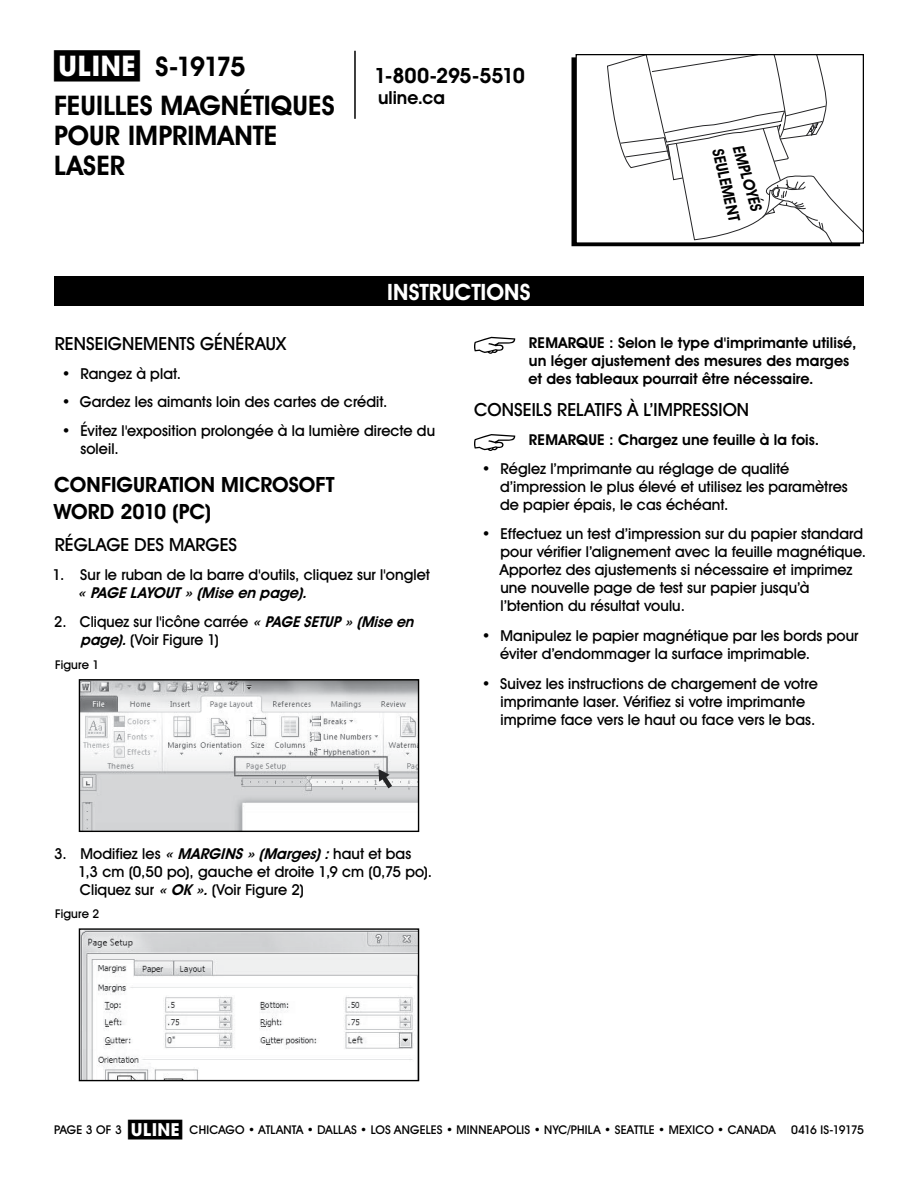
<style>
.page{position:relative;width:918px;height:1188px;background:#fff}
.page>*{position:absolute;margin:0;border:0;box-sizing:border-box;transform-origin:0 0}
.t1{font:700 27px/30px "Uline Two Knine";color:#000}
.t2{font:700 22.5px "Uline Two Knine";color:#fff}
.t3{font:700 21px/27px "Uline Two Knine";color:#000}
.t4{font:700 21px "Uline Two Knine";letter-spacing:-.02em;color:#000}
.t5{font:18px "Uline Two Knine";color:#000}
.t6{font:700 18px "Uline Two Knine";color:#000}
.t7{font:700 15.75px "Uline Two Knine";color:#000;scale:.95 1}
.t8{font:15px/18px "Uline Two Knine";letter-spacing:.005em;color:#000}
.t9{font:700 15px/18px "Uline Two Knine";letter-spacing:.005em;color:#000}
.t10{font:italic 700 15px "Uline Two Knine";color:#000}
.t11{font:12px "Uline Two Knine";letter-spacing:.015em;color:#000}
.t12{font:12px "Uline Two Knine";letter-spacing:-.06em;color:#000}
.s1{font-size:28.5px}
.s2{font-weight:700;font-style:italic}
.s3{font-size:18px}
</style>
<div class="page">
<hr style="left:354px;top:51px;width:2px;height:68px;background:#000">
<svg style="left:607px;top:56px;width:255px;height:186px"></svg>
<div style="left:576px;top:54px;width:288px;height:190px;border:1px solid #000"></div>
<div style="left:54px;top:276px;width:810px;height:30px;background:#000"></div>
<svg style="left:474px;top:337px;width:41px;height:17px"></svg>
<svg style="left:474px;top:434px;width:41px;height:17px"></svg>
<img style="left:81px;top:681px;width:336px;height:149px">
<svg style="left:379px;top:769px;width:13px;height:19px"></svg>
<div style="left:79px;top:679px;width:340px;height:153px;border:1px solid #000"></div>
<img style="left:81px;top:930px;width:336px;height:149px">
<div style="left:79px;top:928px;width:340px;height:153px;border:1px solid #000"></div>
<h1 class="t1" style="left:54px;top:52px;width:193px"><span class="s1">π</span> S-19175</h1>
<h1 class="t1" style="left:54px;top:90px;width:282px">FEUILLES MAGNÉTIQUES<br>POUR IMPRIMANTE<br>LASER</h1>
<h3 class="t4" style="left:374px;top:63px;width:152px">1-800-295-5510</h3>
<p class="t6" style="left:378px;top:86px;width:68px">uline.ca</p>
<h2 class="t2" style="left:387px;top:278px;width:145px">INSTRUCTIONS</h2>
<p class="t7" style="left:747px;top:142px;width:73px;rotate:74deg">EMPLOYÉS</p>
<p class="t7" style="left:727px;top:146px;width:79px;rotate:77deg">SEULEMENT</p>
<p class="t5" style="left:55px;top:332px;width:233px">RENSEIGNEMENTS GÉNÉRAUX</p>
<p class="t8" style="left:62px;top:364px;width:121px">• Rangez à plat.</p>
<p class="t8" style="left:62px;top:393px;width:327px">• Gardez les aimants loin des cartes de crédit.</p>
<p class="t8" style="left:80px;top:422px;width:356px;text-indent:-19px">• Évitez l'exposition prolongée à la lumière directe du soleil.</p>
<h3 class="t3" style="left:54px;top:471px;width:282px">CONFIGURATION MICROSOFT<br>WORD 2010 (PC)</h3>
<p class="t5" style="left:55px;top:534px;width:184px">RÉGLAGE DES MARGES</p>
<p class="t8" style="left:53px;top:566px;width:379px">1. Sur le ruban de la barre d'outils, cliquez sur l'onglet</p>
<p class="t10" style="left:78px;top:584px;width:235px">«PAGELAYOUT»(Mise en page).</p>
<p class="t8" style="left:81px;top:613px;width:339px;text-indent:-26px">2. Cliquez sur l'icône carrée <span class="s2">«PAGESETUP»(Mise en page).</span>(Voir Figure 1)</p>
<p class="t11" style="left:55px;top:657px;width:46px">Figure 1</p>
<p class="t9" style="left:528px;top:333px;width:329px">REMARQUE : Selon le type d'imprimante utilisé, un léger ajustement des mesures des marges et des tableaux pourrait être nécessaire.</p>
<p class="t5" style="left:474px;top:398px;width:276px">CONSEILS RELATIFS À L’IMPRESSION</p>
<p class="t9" style="left:529px;top:430px;width:292px">REMARQUE : Chargez une feuille à la fois.</p>
<p class="t8" style="left:500px;top:459px;width:349px;text-indent:-18px">• Réglez l’mprimante au réglage de qualité d’impression le plus élevé et utilisez les paramètres de papier épais, le cas échéant.</p>
<p class="t8" style="left:500px;top:525px;width:368px;text-indent:-18px">• Effectuez un test d’impression sur du papier standard pour vérifier l’alignement avec la feuille magnétique.<br>Apportez des ajustements si nécessaire et imprimez une nouvelle page de test sur papier jusqu’à l’btention du résultat voulu.</p>
<p class="t8" style="left:500px;top:627px;width:360px;text-indent:-18px">• Manipulez le papier magnétique par les bords pour éviter d’endommager la surface imprimable.</p>
<p class="t8" style="left:501px;top:675px;width:319px;text-indent:-19px">• Suivez les instructions de chargement de votre imprimante laser. Vérifiez si votre imprimante imprime face vers le haut ou face vers le bas.</p>
<p class="t8" style="left:78px;top:844px;width:356px;text-indent:-24px">3. Modifiez les <span class="s2">«MARGINS»(Marges):</span>haut et bas<br>1,3 cm (0,50 po), gauche et droite 1,9 cm (0,75 po).<br>Cliquez sur <span class="s2">«OK ».</span>(Voir Figure 2)</p>
<p class="t11" style="left:55px;top:907px;width:46px">Figure 2</p>
<p class="t11" style="left:128px;top:1122px;width:649px"><span class="s3">π</span> CHICAGO • ATLANTA • DALLAS • LOS ANGELES • MINNEAPOLIS • NYC/PHILA • SEATTLE • MEXICO • CANADA</p>
<p class="t11" style="left:54px;top:1122px;width:69px">PAGE 3 OF 3</p>
<p class="t12" style="left:791px;top:1122px;width:74px">0416 IS-19175</p>
</div>
